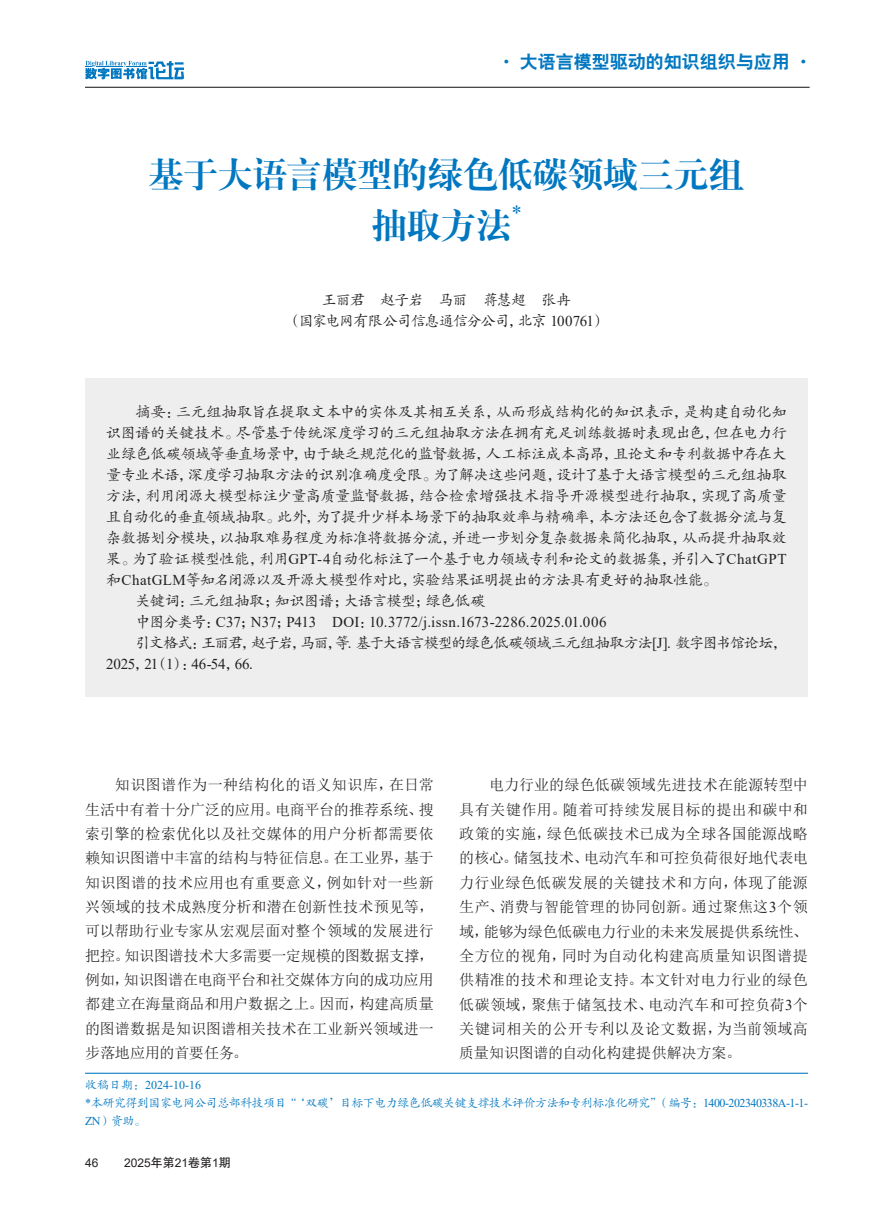
<style>
.page{position:relative;width:893px;height:1212px;background:#fff}
.page>*{position:absolute;margin:0;border:0;box-sizing:border-box;transform-origin:0 0}
.文章标题{font:36px/51px "H Ya 4 gj";letter-spacing:-.025em;color:#0077c0;text-align:center}
.分类名{font:18px "H Yb 2 gj";color:#0077c0}
.正常段{font:15px/24.3px "Sim Sun";letter-spacing:.005em;color:#231f20;text-align:justify}
.摘要{font:15px/21px "FZKTK GBK1 0";letter-spacing:-.03em;color:#231f20;text-align:justify}
.引用格式{font:15px/21px "FZKTK GBK1 0";letter-spacing:-.075em;color:#231f20}
.DOI值{font:15px "Times New Roman";letter-spacing:.01em;color:#231f20}
.作者单位{font:15px "FZKTK GBK1 0";letter-spacing:-.07em;color:#231f20}
.关键字{font:15px "FZKTK GBK1 0";letter-spacing:-.015em;color:#231f20}
.作者{font:15px "FZKTK GBK1 0";letter-spacing:-.06em;color:#231f20}
.基金项目{font:12px/18px "FZKTK GBK1 0";letter-spacing:-.045em;color:#0077c0}
.日期{font:12px "Times New Roman";color:#0077c0}
.t1{font:12px "Arial";color:#231f20}
.s1{font-family:"Times New Roman"}
.s2{font-family:"FZKTK GBK1 0"}
.s3{font-family:"H Yb 1 gj"}
</style>
<div class="page">
<hr style="left:85px;top:87px;width:725px;height:1px;background:#231f20">
<svg style="left:85px;top:61px;width:99px;height:18px"></svg>
<div style="left:85px;top:379px;width:723px;height:234px;background:#eeeeef"></div>
<div style="left:85px;top:610px;width:723px;height:87px;background:#eeeeef"></div>
<hr style="left:85px;top:1073px;width:723px;height:1px;background:#0077c0">
<p class="分类名" style="left:497px;top:53px;width:317px">· 大语言模型驱动的知识组织与应用 ·</p>
<p class="文章标题" style="left:148px;top:148px;width:598px">基于大语言模型的绿色低碳领域三元组抽取方法<sup>*</sup></p>
<p class="作者" style="left:322px;top:292px;width:251px">王丽君 赵子岩 马丽　蒋慧超　张冉</p>
<p class="作者单位" style="left:287px;top:313px;width:321px">（国家电网有限公司信息通信分公司，北京 <span class="s1">100761</span>）</p>
<p class="摘要" style="left:106px;top:402px;width:682px;text-indent:29px">摘要：三元组抽取旨在提取文本中的实体及其相互关系，从而形成结构化的知识表示，是构建自动化知识图谱的关键技术。尽管基于传统深度学习的三元组抽取方法在拥有充足训练数据时表现出色，但在电力行业绿色低碳领域等垂直场景中，由于缺乏规范化的监督数据，人工标注成本高昂，且论文和专利数据中存在大量专业术语，深度学习抽取方法的识别准确度受限。为了解决这些问题，设计了基于大语言模型的三元组抽取方法，利用闭源大模型标注少量高质量监督数据，结合检索增强技术指导开源模型进行抽取，实现了高质量且自动化的垂直领域抽取。此外，为了提升少样本场景下的抽取效率与精确率，本方法还包含了数据分流与复杂数据划分模块，以抽取难易程度为标准将数据分流，并进一步划分复杂数据来简化抽取，从而提升抽取效果。为了验证模型性能，利用<span class="s1">GPT-4</span>自动化标注了一个基于电力领域专利和论文的数据集，并引入了<span class="s1">ChatGPT</span>和<span class="s1">ChatGLM</span>等知名闭源以及开源大模型作对比，实验结果证明提出的方法具有更好的抽取性能。</p>
<p class="关键字" style="left:136px;top:593px;width:351px">关键词：三元组抽取；知识图谱；大语言模型；绿色低碳</p>
<p class="DOI值" style="left:136px;top:611px;width:472px"><span class="s2">中图分类号：</span>C37<span class="s2">；</span>N37<span class="s2">；</span>P413 DOI<span class="s2">：</span>10.3772/j.issn.1673-2286.2025.01.006</p>
<p class="引用格式" style="left:106px;top:633px;width:682px;text-indent:29px">引文格式：王丽君，赵子岩，马丽，等<span class="s1">.</span> 基于大语言模型的绿色低碳领域三元组抽取方法<span class="s1">[J].</span> 数字图书馆论坛，<br><span class="s1">2025</span>，<span class="s1">21</span>（<span class="s1">1</span>）：<span class="s1">46-54</span>，<span class="s1">66.</span></p>
<p class="正常段" style="left:85px;top:773px;width:350px;text-indent:30px">知识图谱作为一种结构化的语义知识库，在日常生活中有着十分广泛的应用。电商平台的推荐系统、搜索引擎的检索优化以及社交媒体的用户分析都需要依赖知识图谱中丰富的结构与特征信息。在工业界，基于知识图谱的技术应用也有重要意义，例如针对一些新兴领域的技术成熟度分析和潜在创新性技术预见等，可以帮助行业专家从宏观层面对整个领域的发展进行把控。知识图谱技术大多需要一定规模的图数据支撑，例如，知识图谱在电商平台和社交媒体方向的成功应用都建立在海量商品和用户数据之上。因而，构建高质量的图谱数据是知识图谱相关技术在工业新兴领域进一步落地应用的首要任务。</p>
<p class="正常段" style="left:459px;top:773px;width:350px;text-indent:30px">电力行业的绿色低碳领域先进技术在能源转型中具有关键作用。随着可持续发展目标的提出和碳中和政策的实施，绿色低碳技术已成为全球各国能源战略的核心。储氢技术、电动汽车和可控负荷很好地代表电力行业绿色低碳发展的关键技术和方向，体现了能源生产、消费与智能管理的协同创新。通过聚焦这<span class="s1">3</span>个领域，能够为绿色低碳电力行业的未来发展提供系统性、全方位的视角，同时为自动化构建高质量知识图谱提供精准的技术和理论支持。本文针对电力行业的绿色低碳领域，聚焦于储氢技术、电动汽车和可控负荷<span class="s1">3</span>个关键词相关的公开专利以及论文数据，为当前领域高质量知识图谱的自动化构建提供解决方案。</p>
<p class="日期" style="left:85px;top:1076px;width:117px"><span class="s2">收稿日期：</span>2024-10-16</p>
<p class="基金项目" style="left:85px;top:1094px;width:724px"><span class="s1">*</span>本研究得到国家电网公司总部科技项目“‘双碳’目标下电力绿色低碳关键支撑技术评价方法和专利标准化研究”（编号：<span class="s1">1400-202340338A-1-1-<br>ZN</span>）资助。</p>
<p class="t1" style="left:85px;top:1154px;width:15px">46</p>
<p class="t1" style="left:124px;top:1154px;width:108px">2025<span class="s3">年第</span>21<span class="s3">卷第</span>1<span class="s3">期</span></p>
</div>
